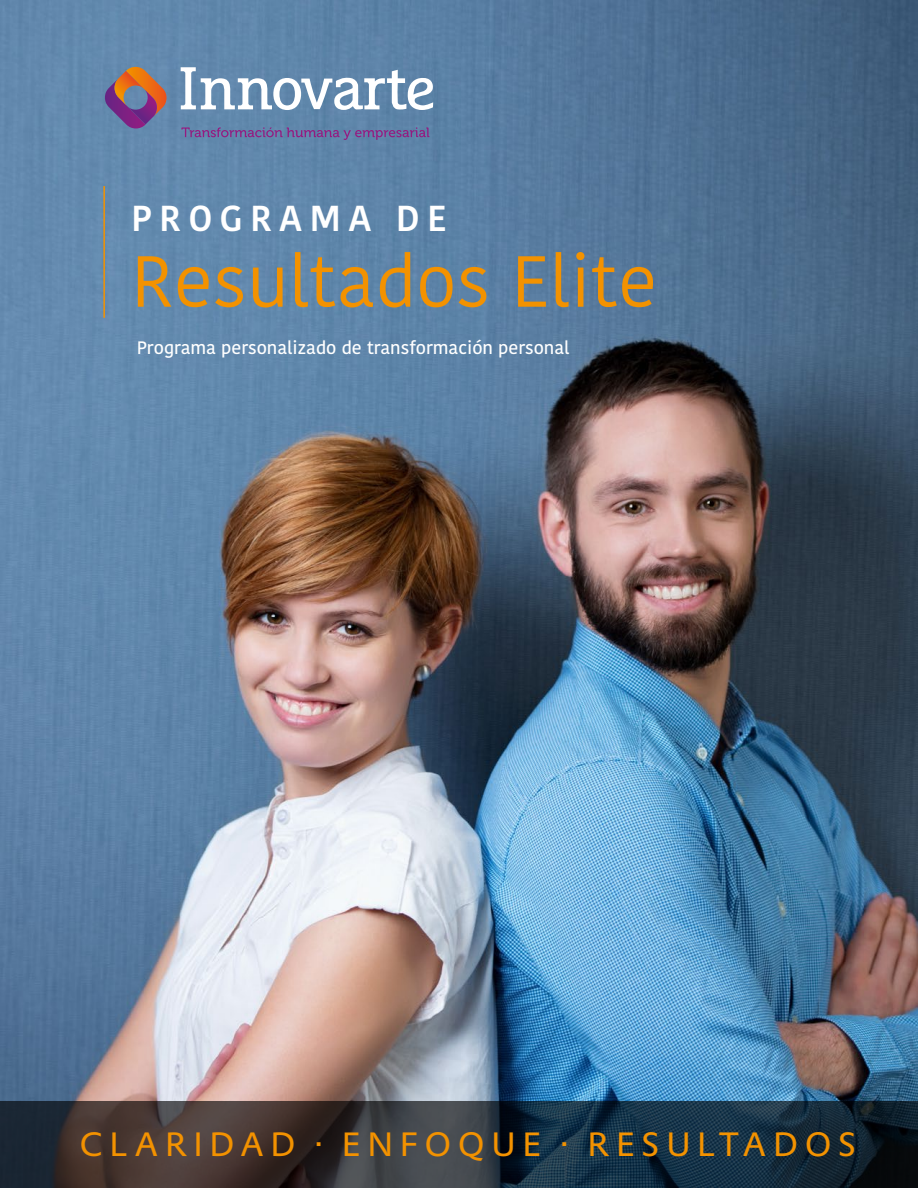
<style>
.page{position:relative;width:918px;height:1188px;background:#fff}
.page>*{position:absolute;margin:0;border:0;box-sizing:border-box;transform-origin:0 0}
.t1{font:72px "Kohinoor Bangla";color:#f39200}
.t2{font:600 36px "Kohinoor Bangla";letter-spacing:.2em;color:#fff}
.t3{font:33px "DTL Prokyon T";letter-spacing:.2em;color:#f39200}
.t4{font:500 18px "Kohinoor Bangla";color:#fff}
</style>
<div class="page">
<img style="left:0;top:0;width:918px;height:1101px">
<hr style="left:103px;top:186px;width:2px;height:132px;background:#f39200">
<svg style="left:181px;top:67px;width:253px;height:43px"></svg>
<svg style="left:104px;top:67px;width:64px;height:63px;background:#8b687b"></svg>
<svg style="left:181px;top:127px;width:248px;height:13px;background:#6b6ea1"></svg>
<svg style="left:0;top:1101px;width:918px;height:87px;background:#293139"></svg>
<h2 class="t2" style="left:131px;top:188px;width:317px">PROGRAMA DE</h2>
<h1 class="t1" style="left:131px;top:226px;width:528px">Resultados Elite</h1>
<p class="t4" style="left:137px;top:333px;width:434px">Programa personalizado de transformación personal</p>
<h3 class="t3" style="left:79px;top:1122px;width:779px">CLARIDAD · ENFOQUE · RESULTADOS</h3>
</div>
